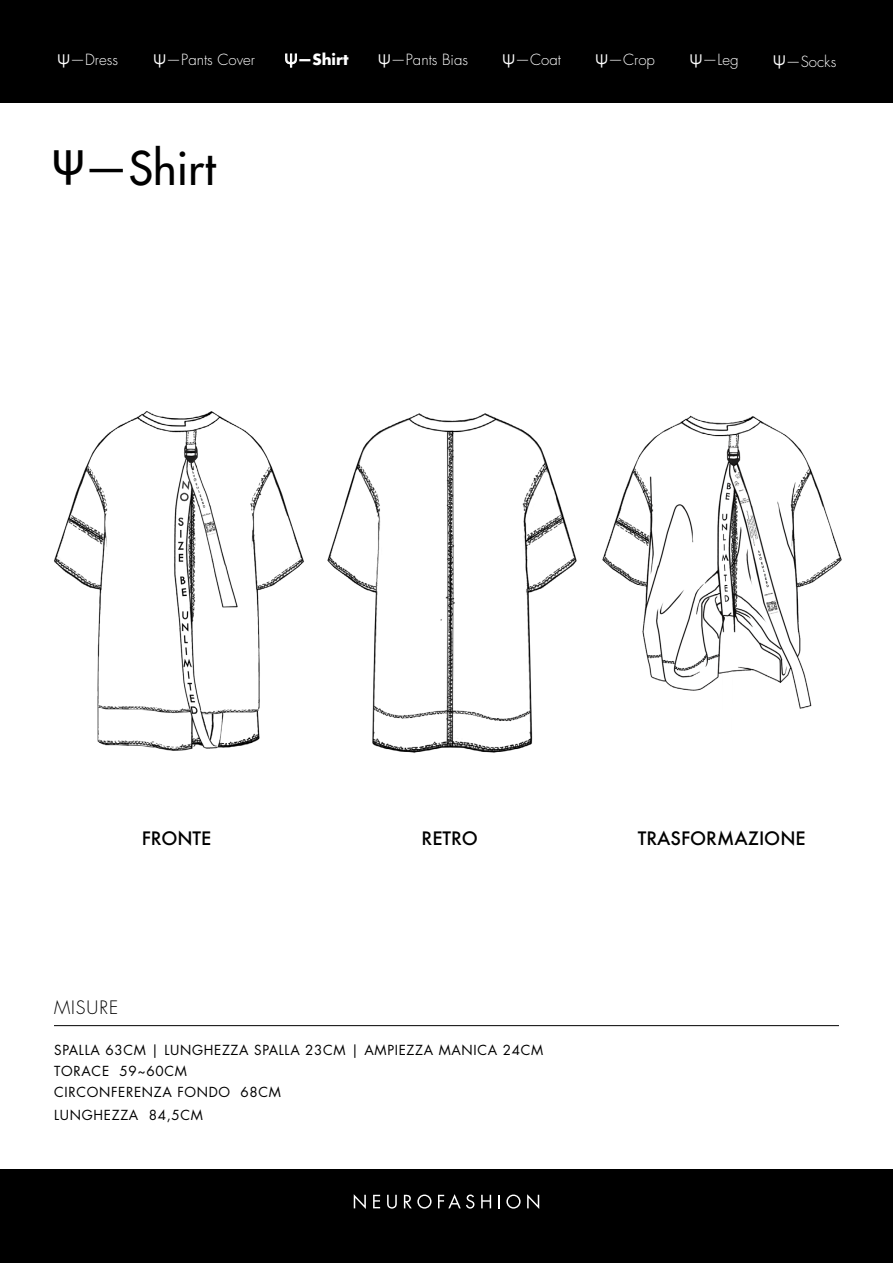
<style>
.page{position:relative;width:893px;height:1263px;background:#fff}
.page>*{position:absolute;margin:0;border:0;box-sizing:border-box;transform-origin:0 0}
.t1{font:500 45.15px "Futura Std";color:#000}
.t2{font:500 18px "Futura";color:#000}
.t3{font:300 18px "Futura Std";letter-spacing:.05em;color:#000}
.t4{font:300 15px "Futura Std";color:#fff}
.t5{font:700 15px "Futura Std";color:#fff}
.t6{font:13.5px/21.6px "Futura Std";letter-spacing:.05em;color:#000}
.s1{font-family:"ST Heiti TC";font-size:18px}
.s2{font-family:"ST Heiti TC";font-weight:300;font-size:18px}
</style>
<div class="page">
<div style="left:0;top:1169px;width:893px;height:94px;background:#000"></div>
<div style="left:0;top:0;width:893px;height:102px;background:#000"></div>
<hr style="left:54px;top:1025px;width:785px;height:1px;background:#000">
<svg style="left:354px;top:1194px;width:12px;height:15px"></svg>
<svg style="left:373px;top:1195px;width:7px;height:13px"></svg>
<svg style="left:387px;top:1195px;width:10px;height:13px"></svg>
<svg style="left:404px;top:1194px;width:28px;height:14px"></svg>
<svg style="left:438px;top:1194px;width:36px;height:14px"></svg>
<svg style="left:481px;top:1195px;width:10px;height:13px"></svg>
<svg style="left:498px;top:1195px;width:2px;height:13px"></svg>
<svg style="left:506px;top:1194px;width:15px;height:14px"></svg>
<svg style="left:527px;top:1194px;width:12px;height:15px"></svg>
<img style="left:54px;top:411px;width:250px;height:340px">
<img style="left:327px;top:413px;width:250px;height:340px">
<img style="left:602px;top:415px;width:240px;height:294px">
<p class="t4" style="left:57px;top:51px;width:62px"><span class="s1">ψ</span>—Dress</p>
<p class="t4" style="left:153px;top:51px;width:103px"><span class="s1">ψ</span>—Pants Cover</p>
<p class="t5" style="left:284px;top:50px;width:66px"><span class="s2">ψ</span>—Shirt</p>
<p class="t4" style="left:378px;top:51px;width:92px"><span class="s1">ψ</span>—Pants Bias</p>
<p class="t4" style="left:502px;top:51px;width:60px"><span class="s1">ψ</span>—Coat</p>
<p class="t4" style="left:595px;top:51px;width:61px"><span class="s1">ψ</span>—Crop</p>
<p class="t4" style="left:690px;top:51px;width:51px"><span class="s1">ψ</span>—Leg</p>
<p class="t4" style="left:773px;top:52px;width:65px"><span class="s1">ψ</span>—Socks</p>
<h1 class="t1" style="left:51px;top:140px;width:166px"><sup>ψ</sup>—Shirt</h1>
<h2 class="t2" style="left:142px;top:826px;width:71px">FRONTE</h2>
<h2 class="t2" style="left:421px;top:826px;width:58px">RETRO</h2>
<h2 class="t2" style="left:638px;top:826px;width:170px">TRASFORMAZIONE</h2>
<h2 class="t3" style="left:54px;top:997px;width:66px">MISURE</h2>
<p class="t6" style="left:54px;top:1039px;width:490px">SPALLA 63CM | LUNGHEZZA SPALLA 23CM | AMPIEZZA MANICA 24CM<br>TORACE 59~60CM<br>CIRCONFERENZA FONDO 68CM<br>LUNGHEZZA 84,5CM</p>
</div>
